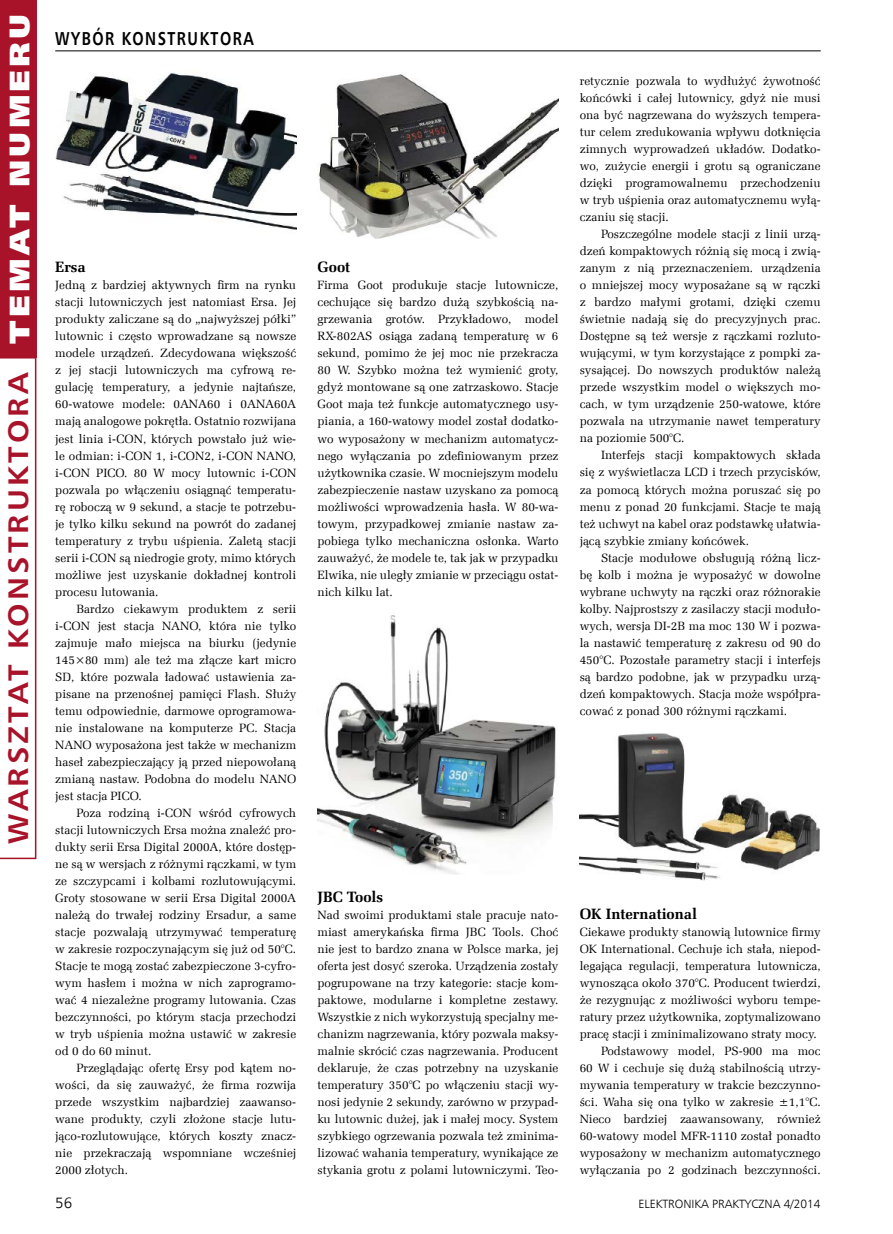
<style>
.page{position:relative;width:893px;height:1234px;background:#fff}
.page>*{position:absolute;margin:0;border:0;box-sizing:border-box;transform-origin:0 0}
.t1{font:700 28.5px "Humnst 777 EU";letter-spacing:.1em;color:#a9132a;scale:1.1 1}
.t2{font:28.5px "Humnst 777 X Blk EU";letter-spacing:.1em;color:#fff;scale:1.1 1}
.t3{font:700 18.75px "Humnst 777 EU";letter-spacing:.1em;color:#000;scale:.8 1}
.t4{font:700 15px "Zapf Ellipt EU";color:#000}
.t5{font:15px "Humnst 777 Lt EU";color:#000}
.t6{font:12px/17px "Zapf Ellipt EU";color:#000;text-align:justify}
.t7{font:12px "Humnst 777 Lt EU";color:#000}
</style>
<div class="page">
<hr style="left:55px;top:51px;width:766px;height:1px;background:#000">
<div style="left:0;top:0;width:36px;height:357px;background:#a9132a"></div>
<svg style="left:0;top:357px;width:36px;height:502px"></svg>
<img style="left:55px;top:72px;width:241px;height:158px">
<img style="left:318px;top:74px;width:240px;height:164px">
<img style="left:318px;top:615px;width:238px;height:259px">
<img style="left:580px;top:733px;width:240px;height:148px">
<h1 class="t2" style="left:1px;top:343px;width:301px;rotate:-90deg">TEMAT NUMERU</h1>
<h1 class="t1" style="left:0;top:843px;width:430px;rotate:-90deg">WARSZTAT KONSTRUKTORA</h1>
<h2 class="t3" style="left:55px;top:27px;width:249px">WYBÓR KONSTRUKTORA</h2>
<p class="t4" style="left:55px;top:258px;width:32px">Ersa</p>
<p class="t6" style="left:55px;top:277px;width:242px">Jedną z bardziej aktywnych firm na rynku stacji lutowniczych jest natomiast Ersa. Jej produkty zaliczane są do „najwyższej półki” lutownic i często wprowadzane są nowsze modele urządzeń. Zdecydowana większość z jej stacji lutowniczych ma cyfrową re&shy;gulację temperatury, a jedynie najtańsze, 60-watowe modele: 0ANA60 i 0ANA60A mają analogowe pokrętła. Ostatnio rozwijana jest linia i-CON, których powstało już wie&shy;le odmian: i-CON 1, i-CON2, i-CON NANO, i-CON PICO. 80 W mocy lutownic i-CON pozwala po włączeniu osiągnąć temperatu&shy;rę roboczą w 9 sekund, a stacje te potrzebu&shy;je tylko kilku sekund na powrót do zadanej temperatury z trybu uśpienia. Zaletą stacji serii i-CON są niedrogie groty, mimo których możliwe jest uzyskanie dokładnej kontroli procesu lutowania.</p>
<p class="t6" style="left:55px;top:600px;width:242px;text-indent:21px">Bardzo ciekawym produktem z serii i-CON jest stacja NANO, która nie tylko zajmuje mało miejsca na biurku (jedynie 145×80 mm) ale też ma złącze kart micro SD, które pozwala ładować ustawienia za&shy;pisane na przenośnej pamięci Flash. Służy temu odpowiednie, darmowe oprogramowa&shy;nie instalowane na komputerze PC. Stacja NANO wyposażona jest także w mechanizm haseł zabezpieczający ją przed niepowołaną zmianą nastaw. Podobna do modelu NANO jest stacja PICO.</p>
<p class="t6" style="left:55px;top:804px;width:242px;text-indent:21px">Poza rodziną i-CON wśród cyfrowych stacji lutowniczych Ersa można znaleźć pro&shy;dukty serii Ersa Digital 2000A, które dostęp&shy;ne są w wersjach z różnymi rączkami, w tym ze szczypcami i kolbami rozlutowującymi.<br>Groty stosowane w serii Ersa Digital 2000A należą do trwałej rodziny Ersadur, a same stacje pozwalają utrzymywać temperaturę w zakresie rozpoczynającym się już od 50°C.<br>Stacje te mogą zostać zabezpieczone 3-cyfro&shy;wym hasłem i można w nich zaprogramo&shy;wać 4 niezależne programy lutowania. Czas bezczynności, po którym stacja przechodzi w tryb uśpienia można ustawić w zakresie od 0 do 60 minut.</p>
<p class="t6" style="left:55px;top:1059px;width:242px;text-indent:21px">Przeglądając ofertę Ersy pod kątem no&shy;wości, da się zauważyć, że firma rozwija przede wszystkim najbardziej zaawanso&shy;wane produkty, czyli złożone stacje lutu&shy;jąco-rozlutowujące, których koszty znacz&shy;nie przekraczają wspomniane wcześniej 2000 złotych.</p>
<p class="t4" style="left:317px;top:258px;width:34px">Goot</p>
<p class="t6" style="left:317px;top:277px;width:242px">Firma Goot produkuje stacje lutownicze, cechujące się bardzo dużą szybkością na&shy;grzewania grotów. Przykładowo, model RX-802AS osiąga zadaną temperaturę w 6 sekund, pomimo że jej moc nie przekracza 80 W. Szybko można też wymienić groty, gdyż montowane są one zatrzaskowo. Stacje Goot maja też funkcje automatycznego usy&shy;piania, a 160-watowy model został dodatko&shy;wo wyposażony w mechanizm automatycz&shy;nego wyłączania po zdefiniowanym przez użytkownika czasie. W mocniejszym modelu zabezpieczenie nastaw uzyskano za pomocą możliwości wprowadzenia hasła. W 80-wa&shy;towym, przypadkowej zmianie nastaw za&shy;pobiega tylko mechaniczna osłonka. Warto zauważyć, że modele te, tak jak w przypadku Elwika, nie uległy zmianie w przeciągu ostat&shy;nich kilku lat.</p>
<p class="t6" style="left:580px;top:73px;width:242px">retycznie pozwala to wydłużyć żywotność końcówki i całej lutownicy, gdyż nie musi ona być nagrzewana do wyższych tempera&shy;tur celem zredukowania wpływu dotknięcia zimnych wyprowadzeń układów. Dodatko&shy;wo, zużycie energii i grotu są ograniczane dzięki programowalnemu przechodzeniu w tryb uśpienia oraz automatycznemu wyłą&shy;czaniu się stacji.</p>
<p class="t6" style="left:580px;top:226px;width:242px;text-indent:21px">Poszczególne modele stacji z linii urzą&shy;dzeń kompaktowych różnią się mocą i zwią&shy;zanym z nią przeznaczeniem. urządzenia o mniejszej mocy wyposażane są w rączki z bardzo małymi grotami, dzięki czemu świetnie nadają się do precyzyjnych prac.<br>Dostępne są też wersje z rączkami rozluto&shy;wującymi, w tym korzystające z pompki za&shy;sysającej. Do nowszych produktów należą przede wszystkim model o większych mo&shy;cach, w tym urządzenie 250-watowe, które pozwala na utrzymanie nawet temperatury na poziomie 500°C.</p>
<p class="t6" style="left:580px;top:447px;width:242px;text-indent:21px">Interfejs stacji kompaktowych składa się z wyświetlacza LCD i trzech przycisków, za pomocą których można poruszać się po menu z ponad 20 funkcjami. Stacje te mają też uchwyt na kabel oraz podstawkę ułatwia&shy;jącą szybkie zmiany końcówek.</p>
<p class="t6" style="left:580px;top:549px;width:242px;text-indent:21px">Stacje modułowe obsługują różną licz&shy;bę kolb i można je wyposażyć w dowolne wybrane uchwyty na rączki oraz różnorakie kolby. Najprostszy z zasilaczy stacji moduło&shy;wych, wersja DI-2B ma moc 130 W i pozwa&shy;la nastawić temperaturę z zakresu od 90 do 450°C. Pozostałe parametry stacji i interfejs są bardzo podobne, jak w przypadku urzą&shy;dzeń kompaktowych. Stacja może współpra&shy;cować z ponad 300 różnymi rączkami.</p>
<p class="t4" style="left:317px;top:887px;width:67px">JBC Tools</p>
<p class="t6" style="left:317px;top:906px;width:242px">Nad swoimi produktami stale pracuje nato&shy;miast amerykańska firma JBC Tools. Choć nie jest to bardzo znana w Polsce marka, jej oferta jest dosyć szeroka. Urządzenia zostały pogrupowane na trzy kategorie: stacje kom&shy;paktowe, modularne i kompletne zestawy.<br>Wszystkie z nich wykorzystują specjalny me&shy;chanizm nagrzewania, który pozwala maksy&shy;malnie skrócić czas nagrzewania. Producent deklaruje, że czas potrzebny na uzyskanie temperatury 350°C po włączeniu stacji wy&shy;nosi jedynie 2 sekundy, zarówno w przypad&shy;ku lutownic dużej, jak i małej mocy. System szybkiego ogrzewania pozwala też zminima&shy;lizować wahania temperatury, wynikające ze stykania grotu z polami lutowniczymi. Teo-</p>
<p class="t4" style="left:580px;top:904px;width:119px">OK International</p>
<p class="t6" style="left:580px;top:923px;width:242px">Ciekawe produkty stanowią lutownice firmy</p>
<p class="t6" style="left:580px;top:940px;width:242px">OK International. Cechuje ich stała, niepod-</p>
<p class="t6" style="left:580px;top:957px;width:242px">legająca regulacji, temperatura lutownicza,</p>
<p class="t6" style="left:580px;top:974px;width:242px">wynosząca około 370°C. Producent twierdzi,</p>
<p class="t6" style="left:580px;top:991px;width:242px">że rezygnując z możliwości wyboru tempe-</p>
<p class="t6" style="left:580px;top:1008px;width:242px">ratury przez użytkownika, zoptymalizowano</p>
<p class="t6" style="left:580px;top:1025px;width:238px">pracę stacji i zminimalizowano straty mocy.</p>
<p class="t6" style="left:601px;top:1042px;width:221px">Podstawowy model, PS-900 ma moc</p>
<p class="t6" style="left:580px;top:1059px;width:242px">60 W i cechuje się dużą stabilnością utrzy-</p>
<p class="t6" style="left:580px;top:1076px;width:242px">mywania temperatury w trakcie bezczynno-</p>
<p class="t6" style="left:580px;top:1093px;width:242px">ści. Waha się ona tylko w zakresie ±1,1°C.</p>
<p class="t6" style="left:580px;top:1110px;width:242px">Nieco bardziej zaawansowany, również</p>
<p class="t6" style="left:580px;top:1127px;width:242px">60-watowy model MFR-1110 został ponadto</p>
<p class="t6" style="left:580px;top:1144px;width:242px">wyposażony w mechanizm automatycznego</p>
<p class="t6" style="left:580px;top:1161px;width:242px">wyłączania po 2 godzinach bezczynności.</p>
<p class="t5" style="left:55px;top:1193px;width:18px">56</p>
<p class="t7" style="left:638px;top:1196px;width:184px">ELEKTRONIKA PRAKTYCZNA 4/2014</p>
</div>
